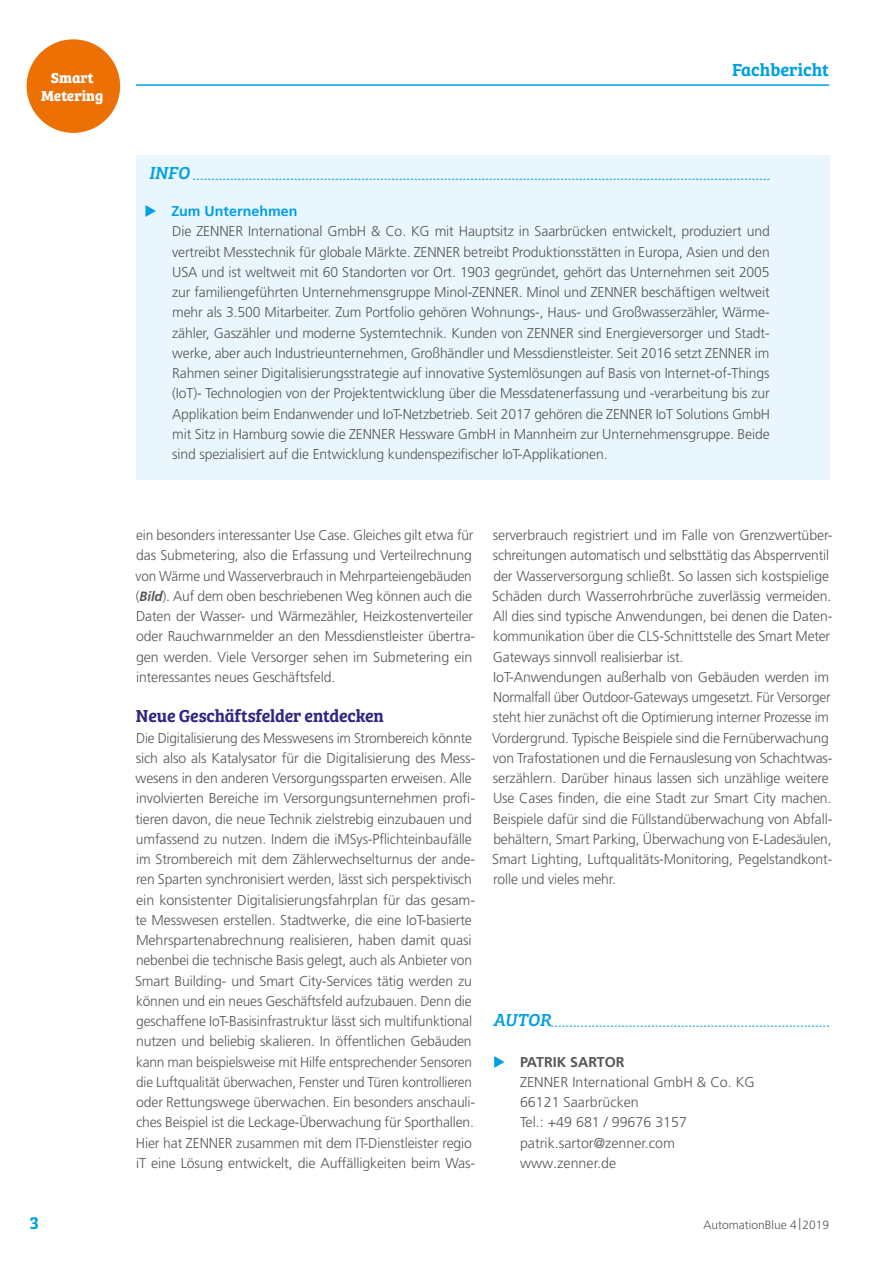
<style>
.page{position:relative;width:893px;height:1263px;background:#fff}
.page>*{position:absolute;margin:0;border:0;box-sizing:border-box;transform-origin:0 0}
.AB_Subline_1{font:18px "Bree Serif Sb";letter-spacing:-.01em;color:#312783}
.t1{font:18px "Bree Serif Sb";color:#009fe3}
.t2{font:italic 18px "Bree Serif";color:#009fe3}
.t3{font:700 15px/18px "Bree Serif";color:#fff;text-align:center}
.AB_Fliess{font:300 14.25px/20.2px "Frutiger LT Pro";letter-spacing:-.01em;color:#575756}
.AB_Fliess-2{font:300 14.25px/20.2px "Frutiger LT Pro";letter-spacing:-.01em;color:#575756;scale:.96 1}
.AB_Autor_Ende{font:300 14.25px/20.2px "Frutiger LT Pro";color:#575756}
.AB_Fliess-3{font:700 14.25px "Frutiger LT Pro";color:#009fe3}
.t4{font:300 12px "Frutiger LT Pro";color:#575756}
.s1{font-weight:700;font-style:italic;font-size:13.5px}
.s2{color:#009fe3}
.s3{font-weight:700}
</style>
<div class="page">
<hr style="left:136px;top:84px;width:693px;height:2px;background:#009fe3">
<div style="left:27px;top:39px;width:93px;height:94px;background:#ed7004;border-radius:50%"></div>
<div style="left:136px;top:155px;width:693px;height:324px;background:#eaf6fe"></div>
<svg style="left:193px;top:179px;width:577px;height:1px"></svg>
<svg style="left:551px;top:1026px;width:278px;height:1px"></svg>
<p class="t3" style="left:41px;top:67px;width:64px">Smart<br>Metering</p>
<p class="t1" style="left:30px;top:1209px;width:11px">3</p>
<p class="t1" style="left:732px;top:56px;width:99px">Fachbericht</p>
<p class="t2" style="left:149px;top:159px;width:42px">INFO</p>
<p class="AB_Fliess-3" style="left:145px;top:203px;width:154px">◆ Zum Unternehmen</p>
<p class="AB_Fliess" style="left:172px;top:221px;width:599px;text-align:justify">Die ZENNER International GmbH &amp; Co. KG mit Hauptsitz in Saarbrücken entwickelt, produziert und vertreibt Messtechnik für globale Märkte. ZENNER betreibt Produktionsstätten in Europa, Asien und den USA und ist weltweit mit 60 Standorten vor Ort. 1903 gegründet, gehört das Unternehmen seit 2005 zur familiengeführten Unternehmensgruppe Minol-ZENNER. Minol und ZENNER beschäftigen weltweit mehr als 3.500 Mitarbeiter. Zum Portfolio gehören Wohnungs-, Haus- und Großwasserzähler, Wärme&shy;zähler, Gaszähler und moderne Systemtechnik. Kunden von ZENNER sind Energieversorger und Stadt&shy;werke, aber auch Industrieunternehmen, Großhändler und Messdienstleister. Seit 2016 setzt ZENNER im Rahmen seiner Digitalisierungsstrategie auf innovative Systemlösungen auf Basis von Internet-of-Things (IoT)- Technologien von der Projektentwicklung über die Messdatenerfassung und -verarbeitung bis zur Applikation beim Endanwender und IoT-Netzbetrieb. Seit 2017 gehören die ZENNER IoT Solutions GmbH mit Sitz in Hamburg sowie die ZENNER Hessware GmbH in Mannheim zur Unternehmensgruppe. Beide sind spezialisiert auf die Entwicklung kundenspezifischer IoT-Applikationen.</p>
<p class="AB_Fliess" style="left:136px;top:525px;width:341px">ein besonders interessanter Use Case. Gleiches gilt etwa für das Submetering, also die Erfassung und Verteilrechnung von Wärme und Wasserverbrauch in Mehrparteiengebäuden (<span class="s1">Bild</span>). Auf dem oben beschriebenen Weg können auch die Daten der Wasser- und Wärmezähler, Heizkostenverteiler oder Rauchwarnmelder an den Messdienstleister übertra&shy;gen werden. Viele Versorger sehen im Submetering ein interessantes neues Geschäftsfeld.</p>
<p class="AB_Subline_1" style="left:136px;top:702px;width:249px">Neue Geschäftsfelder entdecken</p>
<p class="AB_Fliess-2" style="left:135px;top:728px;width:356px">Die Digitalisierung des Messwesens im Strombereich könnte sich also als Katalysator für die Digitalisierung des Mess&shy;wesens in den anderen Versorgungssparten erweisen. Alle involvierten Bereiche im Versorgungsunternehmen profi&shy;tieren davon, die neue Technik zielstrebig einzubauen und umfassend zu nutzen. Indem die iMSys-Pflichteinbaufälle im Strombereich mit dem Zählerwechselturnus der ande&shy;ren Sparten synchronisiert werden, lässt sich perspektivisch ein konsistenter Digitalisierungsfahrplan für das gesam&shy;te Messwesen erstellen. Stadtwerke, die eine IoT-basierte Mehrspartenabrechnung realisieren, haben damit quasi nebenbei die technische Basis gelegt, auch als Anbieter von Smart Building- und Smart City-Services tätig werden zu können und ein neues Geschäftsfeld aufzubauen. Denn die geschaffene IoT-Basisinfrastruktur lässt sich multifunktional nutzen und beliebig skalieren. In öffentlichen Gebäuden kann man beispielsweise mit Hilfe entsprechender Sensoren die Luftqualität überwachen, Fenster und Türen kontrollieren oder Rettungswege überwachen. Ein besonders anschauli&shy;ches Beispiel ist die Leckage-Überwachung für Sporthallen.<br>Hier hat ZENNER zusammen mit dem IT-Dienstleister regio iT eine Lösung entwickelt, die Auffälligkeiten beim Was-</p>
<p class="AB_Fliess" style="left:492px;top:525px;width:342px">serverbrauch registriert und im Falle von Grenzwertüber&shy;schreitungen automatisch und selbsttätig das Absperrventil der Wasserversorgung schließt. So lassen sich kostspielige Schäden durch Wasserrohrbrüche zuverlässig vermeiden.<br>All dies sind typische Anwendungen, bei denen die Daten&shy;kommunikation über die CLS-Schnittstelle des Smart Meter Gateways sinnvoll realisierbar ist.</p>
<p class="AB_Fliess" style="left:492px;top:667px;width:342px">IoT-Anwendungen außerhalb von Gebäuden werden im Normalfall über Outdoor-Gateways umgesetzt. Für Versorger steht hier zunächst oft die Optimierung interner Prozesse im Vordergrund. Typische Beispiele sind die Fernüberwachung von Trafostationen und die Fernauslesung von Schachtwas&shy;serzählern. Darüber hinaus lassen sich unzählige weitere Use Cases finden, die eine Stadt zur Smart City machen.<br>Beispiele dafür sind die Füllstandüberwachung von Abfall&shy;behältern, Smart Parking, Überwachung von E-Ladesäulen, Smart Lighting, Luftqualitäts-Monitoring, Pegelstandkont&shy;rolle und vieles mehr.</p>
<p class="t2" style="left:493px;top:1006px;width:59px">AUTOR</p>
<p class="AB_Autor_Ende" style="left:520px;top:1052px;width:236px;text-indent:-27px"><span class="s2">◆</span> <span class="s3">PATRIK SARTOR<br></span>ZENNER International GmbH &amp; Co. KG<br>66121 Saarbrücken<br>Tel.: +49 681 / 99676 3157 patrik.sartor@zenner.com www.zenner.de</p>
<p class="t4" style="left:703px;top:1217px;width:127px">AutomationBlue 4|2019</p>
</div>
